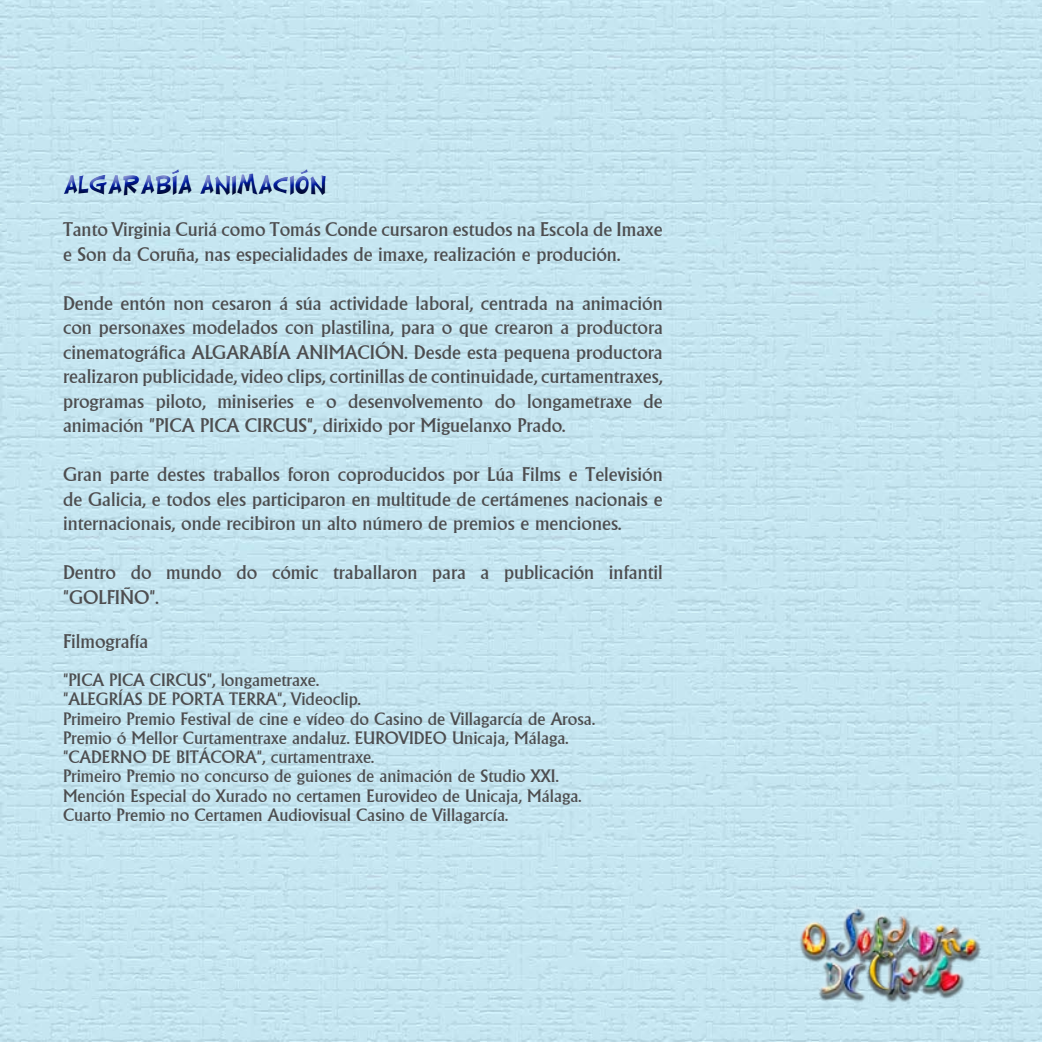
<style>
.page{position:relative;width:1042px;height:1042px;background:#fff}
.page>*{position:absolute;margin:0;border:0;box-sizing:border-box;transform-origin:0 0}
.t1{font:26.25px "Carlisle";color:#001ca0}
.t2{font:19.25px/24.5px "Alberta";color:#4d4d4f}
.t3{font:17.5px/19.2px "Alberta";color:#4d4d4f}
</style>
<div class="page">
<img style="left:0;top:0;width:1042px;height:1042px">
<img style="left:782px;top:900px;width:218px;height:117px">
<div style="left:58px;top:167px;width:480px;height:77px;background:#000;opacity:.75"></div>
<h1 class="t1" style="left:63px;top:168px;width:265px">ALGARABÍA ANIMACIÓN</h1>
<p class="t2" style="left:63px;top:217px;width:601px">Tanto Virginia Curiá como Tomás Conde cursaron estudos na Escola de Imaxe e Son da Coruña, nas especialidades de imaxe, realización e produción.</p>
<p class="t2" style="left:63px;top:291px;width:601px;text-align:justify">Dende entón non cesaron á súa actividade laboral, centrada na animación con personaxes modelados con plastilina, para o que crearon a productora cinematográfica ALGARABÍA ANIMACIÓN. Desde esta pequena productora realizaron publicidade, video clips, cortinillas de continuidade, curtamentraxes, programas piloto, miniseries e o desenvolvemento do longametraxe de animación "PICA PICA CIRCUS", dirixido por Miguelanxo Prado.</p>
<p class="t2" style="left:63px;top:462px;width:601px;text-align:justify">Gran parte destes traballos foron coproducidos por Lúa Films e Televisión de Galicia, e todos eles participaron en multitude de certámenes nacionais e internacionais, onde recibiron un alto número de premios e menciones.</p>
<p class="t2" style="left:63px;top:560px;width:601px">Dentro do mundo do cómic traballaron para a publicación infantil "GOLFIÑO".</p>
<p class="t2" style="left:63px;top:628px;width:87px">Filmografía</p>
<p class="t3" style="left:63px;top:670px;width:533px">"PICA PICA CIRCUS", longametraxe.<br>"ALEGRÍAS DE PORTA TERRA", Videoclip.<br>Primeiro Premio Festival de cine e vídeo do Casino de Villagarcía de Arosa.<br>Premio ó Mellor Curtamentraxe andaluz. EUROVIDEO Unicaja, Málaga. "CADERNO DE BITÁCORA", curtamentraxe.<br>Primeiro Premio no concurso de guiones de animación de Studio XXI.<br>Mención Especial do Xurado no certamen Eurovideo de Unicaja, Málaga.<br>Cuarto Premio no Certamen Audiovisual Casino de Villagarcía.</p>
</div>
